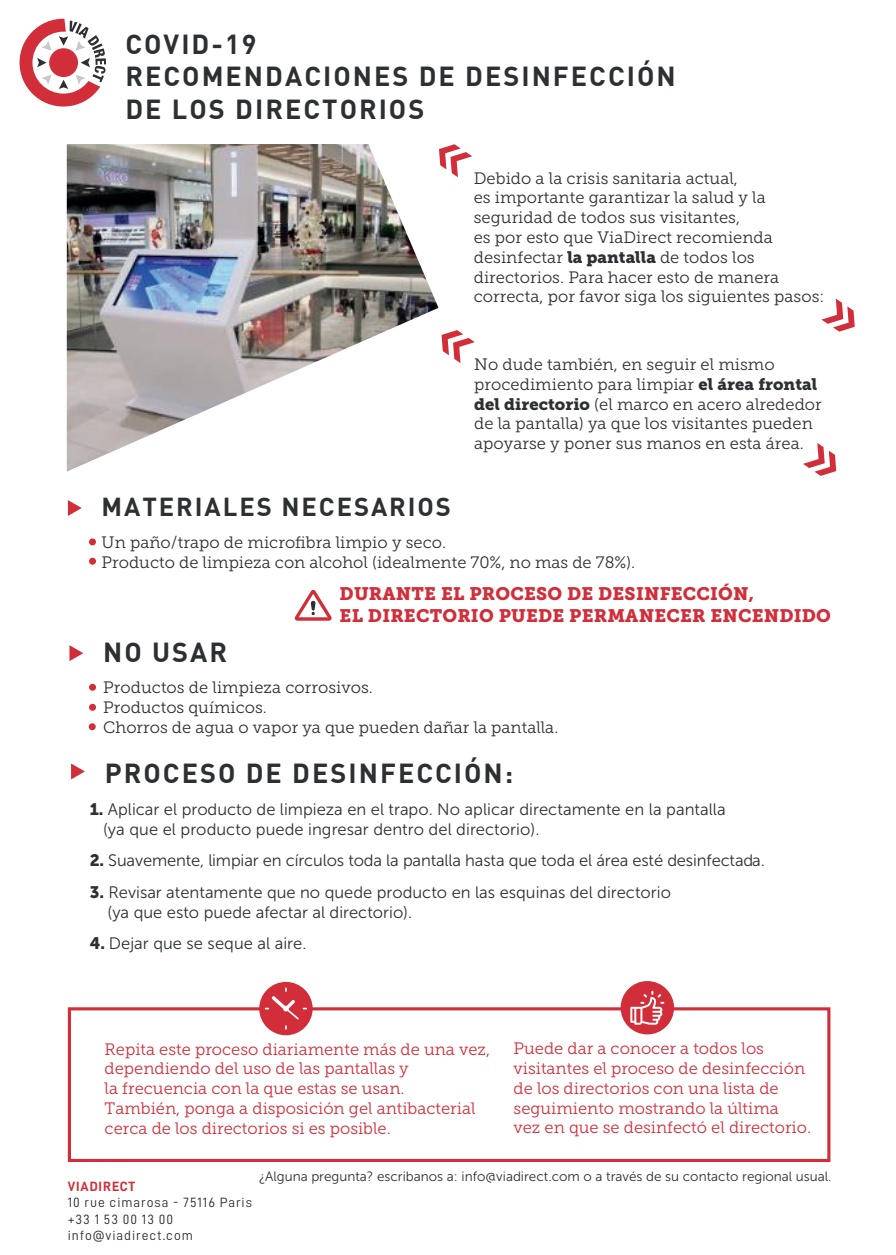
<style>
.page{position:relative;width:896px;height:1255px;background:#fff}
.page>*{position:absolute;margin:0;border:0;box-sizing:border-box;transform-origin:0 0}
.t1{font:27px/32.4px "DIN Bold";letter-spacing:.075em;color:#2c3033}
.t2{font:25.5px "DIN Bold";letter-spacing:.075em;color:#2c3033}
.t3{font:18px/21.6px "Museo Slab 900";letter-spacing:.01em;color:#d12e3a}
.t4{font:16.5px/19.8px "Museo Slab 300";letter-spacing:.005em;color:#2c3033}
.t5{font:16.5px/19.8px "Museo Slab 300";color:#d12e3a}
.t6{font:16.5px/19.8px "Museo Sans 300";color:#2c3033}
.t7{font:13.5px "Museo Sans 300";color:#2c3033}
.t8{font:13.5px/16.2px "D DIN";letter-spacing:.07em;color:#2c3033}
.t9{font:13.5px "D DIN Bold";letter-spacing:.065em;color:#d12e3a}
.s1{font-family:"Museo Slab 900"}
.s2{font-family:"Museo Sans 900"}
</style>
<div class="page">
<svg style="left:68px;top:500px;width:14px;height:16px"></svg>
<svg style="left:69px;top:645px;width:14px;height:16px"></svg>
<svg style="left:71px;top:763px;width:14px;height:16px"></svg>
<svg style="left:20px;top:19px;width:86px;height:88px"></svg>
<div style="left:49px;top:48px;width:29px;height:29px;background:#d12e3a;border-radius:50%"></div>
<div style="left:68px;top:1007px;width:762px;height:155px;border:3px solid #d12e3a"></div>
<svg style="left:294px;top:589px;width:38px;height:32px"></svg>
<div style="left:259px;top:982px;width:53px;height:53px;background:#d12e3a;border-radius:50%"></div>
<svg style="left:265px;top:987px;width:42px;height:32px"></svg>
<div style="left:89px;top:538px;width:7px;height:7px;background:#d12e3a;border-radius:50%"></div>
<div style="left:89px;top:558px;width:7px;height:7px;background:#d12e3a;border-radius:50%"></div>
<div style="left:89px;top:684px;width:7px;height:7px;background:#d12e3a;border-radius:50%"></div>
<div style="left:89px;top:704px;width:7px;height:7px;background:#d12e3a;border-radius:50%"></div>
<div style="left:89px;top:723px;width:7px;height:7px;background:#d12e3a;border-radius:50%"></div>
<div style="left:620px;top:981px;width:53px;height:53px;background:#d12e3a;border-radius:50%"></div>
<svg style="left:630px;top:991px;width:34px;height:34px"></svg>
<img style="left:67px;top:144px;width:371px;height:328px">
<svg style="left:431px;top:144px;width:7px;height:33px"></svg>
<svg style="left:434px;top:324px;width:4px;height:39px"></svg>
<h1 class="t1" style="left:125px;top:27px;width:551px">COVID-19<br>RECOMENDACIONES DE DESINFECCIÓN<br>DE LOS DIRECTORIOS</h1>
<p class="t4" style="left:473px;top:168px;width:352px">Debido a la crisis sanitaria actual,<br>es importante garantizar la salud y la seguridad de todos sus visitantes,<br>es por esto que ViaDirect recomienda desinfectar <span class="s1">la pantalla</span> de todos los directorios. Para hacer esto de manera correcta, por favor siga los siguientes pasos:</p>
<p class="t4" style="left:474px;top:355px;width:349px">No dude también, en seguir el mismo procedimiento para limpiar <span class="s1">el área frontal del directorio</span> (el marco en acero alrededor de la pantalla) ya que los visitantes pueden apoyarse y poner sus manos en esta área.</p>
<h2 class="t2" style="left:102px;top:490px;width:350px">MATERIALES NECESARIOS</h2>
<p class="t4" style="left:102px;top:532px;width:535px">Un paño/trapo de microfibra limpio y seco.<br>Producto de limpieza con alcohol (idealmente 70%, no mas de 78%).</p>
<p class="t3" style="left:339px;top:583px;width:493px">DURANTE EL PROCESO DE DESINFECCIÓN,<br>EL DIRECTORIO PUEDE PERMANECER ENCENDIDO</p>
<h1 class="t1" style="left:103px;top:634px;width:125px">NO USAR</h1>
<p class="t4" style="left:103px;top:678px;width:456px">Productos de limpieza corrosivos.<br>Productos químicos.<br>Chorros de agua o vapor ya que pueden dañar la pantalla.</p>
<h1 class="t1" style="left:105px;top:756px;width:410px">PROCESO DE DESINFECCIÓN:</h1>
<p class="t6" style="left:103px;top:799px;width:624px;text-indent:-13px"><span class="s2">1.</span> Aplicar el producto de limpieza en el trapo. No aplicar directamente en la pantalla (ya que el producto puede ingresar dentro del directorio).</p>
<p class="t6" style="left:90px;top:851px;width:676px"><span class="s2">2.</span> Suavemente, limpiar en círculos toda la pantalla hasta que toda el área esté desinfectada.</p>
<p class="t6" style="left:107px;top:882px;width:564px;text-indent:-18px"><span class="s2">3.</span> Revisar atentamente que no quede producto en las esquinas del directorio (ya que esto puede afectar al directorio).</p>
<p class="t6" style="left:90px;top:934px;width:218px"><span class="s2">4.</span> Dejar que se seque al aire.</p>
<p class="t5" style="left:105px;top:1039px;width:387px">Repita este proceso diariamente más de una vez, dependiendo del uso de las pantallas y<br>la frecuencia con la que estas se usan.<br>También, ponga a disposición gel antibacterial cerca de los directorios si es posible.</p>
<p class="t5" style="left:513px;top:1039px;width:299px">Puede dar a conocer a todos los visitantes el proceso de desinfección de los directorios con una lista de seguimiento mostrando la última<br>vez en que se desinfectó el directorio.</p>
<p class="t7" style="left:259px;top:1169px;width:573px">¿Alguna pregunta? escribanos a: info@viadirect.com o a través de su contacto regional usual.</p>
<p class="t9" style="left:68px;top:1179px;width:69px">VIADIRECT</p>
<p class="t8" style="left:68px;top:1194px;width:186px">10 rue cimarosa - 75116 Paris +33 1 53 00 13 00 info@viadirect.com</p>
</div>
